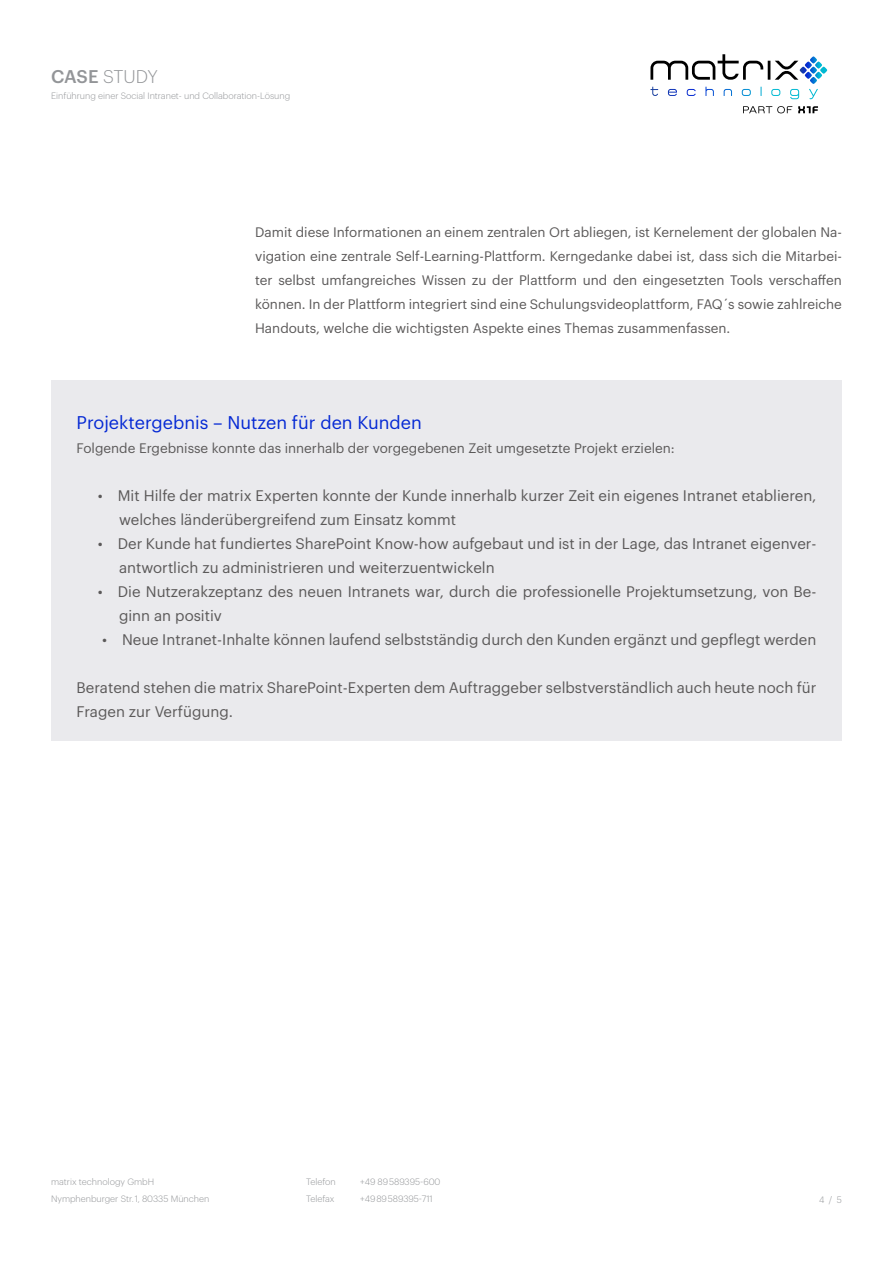
<style>
.page{position:relative;width:893px;height:1263px;background:#fff}
.page>*{position:absolute;margin:0;border:0;box-sizing:border-box;transform-origin:0 0}
.Überschrift_2_für_erste_Seite{font:18px "Graphik";color:#0529d4}
.t1{font:300 18px "Graphik";letter-spacing:-.015em;color:#939598}
.Fließtext_Aufzählung{font:15px/24px "Graphik";color:#5b5959}
.Fließtext_Aufzählung-2{font:13.5px/24px "Graphik";color:#5b5959;text-align:justify}
.t2{font:300 9px/16.5px "Graphik";color:#939598}
.s1{font-weight:500}
</style>
<div class="page">
<svg style="left:650px;top:54px;width:177px;height:27px"></svg>
<svg style="left:798px;top:106px;width:20px;height:7px"></svg>
<svg style="left:743px;top:106px;width:49px;height:7px"></svg>
<svg style="left:650px;top:87px;width:168px;height:12px"></svg>
<div style="left:51px;top:381px;width:791px;height:360px;background:#eaeaed"></div>
<p class="t1" style="left:51px;top:63px;width:108px"><span class="s1">CASE</span> STUDY</p>
<p class="t2" style="left:51px;top:87px;width:241px">Einführung einer Social Intranet- und Collaboration-Lösung</p>
<p class="Fließtext_Aufzählung-2" style="left:255px;top:219px;width:588px">Damit diese Informationen an einem zentralen Ort abliegen, ist Kernelement der globalen Na&shy;vigation eine zentrale Self-Learning-Plattform. Kerngedanke dabei ist, dass sich die Mitarbei&shy;ter selbst umfangreiches Wissen zu der Plattform und den eingesetzten Tools verschaffen können. In der Plattform integriert sind eine Schulungsvideoplattform, FAQ´s sowie zahlreiche Handouts, welche die wichtigsten Aspekte eines Themas zusammenfassen.</p>
<p class="Überschrift_2_für_erste_Seite" style="left:77px;top:409px;width:347px">Projektergebnis – Nutzen für den Kunden</p>
<p class="Fließtext_Aufzählung-2" style="left:77px;top:435px;width:600px">Folgende Ergebnisse konnte das innerhalb der vorgegebenen Zeit umgesetzte Projekt erzielen:</p>
<p class="Fließtext_Aufzählung" style="left:119px;top:482px;width:699px;text-indent:-21px">• Mit Hilfe der matrix Experten konnte der Kunde innerhalb kurzer Zeit ein eigenes Intranet etablieren, welches länderübergreifend zum Einsatz kommt</p>
<p class="Fließtext_Aufzählung" style="left:119px;top:530px;width:699px;text-indent:-21px">• Der Kunde hat fundiertes SharePoint Know-how aufgebaut und ist in der Lage, das Intranet eigenver&shy;antwortlich zu administrieren und weiterzuentwickeln</p>
<p class="Fließtext_Aufzählung" style="left:119px;top:578px;width:699px;text-indent:-21px">• Die Nutzerakzeptanz des neuen Intranets war, durch die professionelle Projektumsetzung, von Be&shy;ginn an positiv</p>
<p class="Fließtext_Aufzählung" style="left:102px;top:626px;width:716px">• Neue Intranet-Inhalte können laufend selbstständig durch den Kunden ergänzt und gepflegt werden</p>
<p class="Fließtext_Aufzählung" style="left:77px;top:674px;width:741px">Beratend stehen die matrix SharePoint-Experten dem Auftraggeber selbstverständlich auch heute noch für<br>Fragen zur Verfügung.</p>
<p class="t2" style="left:51px;top:1173px;width:160px">matrix technology GmbH<br>Nymphenburger Str. 1, 80335 München</p>
<p class="t2" style="left:306px;top:1173px;width:31px">Telefon</p>
<p class="t2" style="left:360px;top:1173px;width:82px">+49 89 589395-600</p>
<p class="t2" style="left:306px;top:1189px;width:30px">Telefax</p>
<p class="t2" style="left:360px;top:1189px;width:74px">+49 89 589395-711</p>
<p class="t2" style="left:819px;top:1191px;width:24px">4/5</p>
</div>
